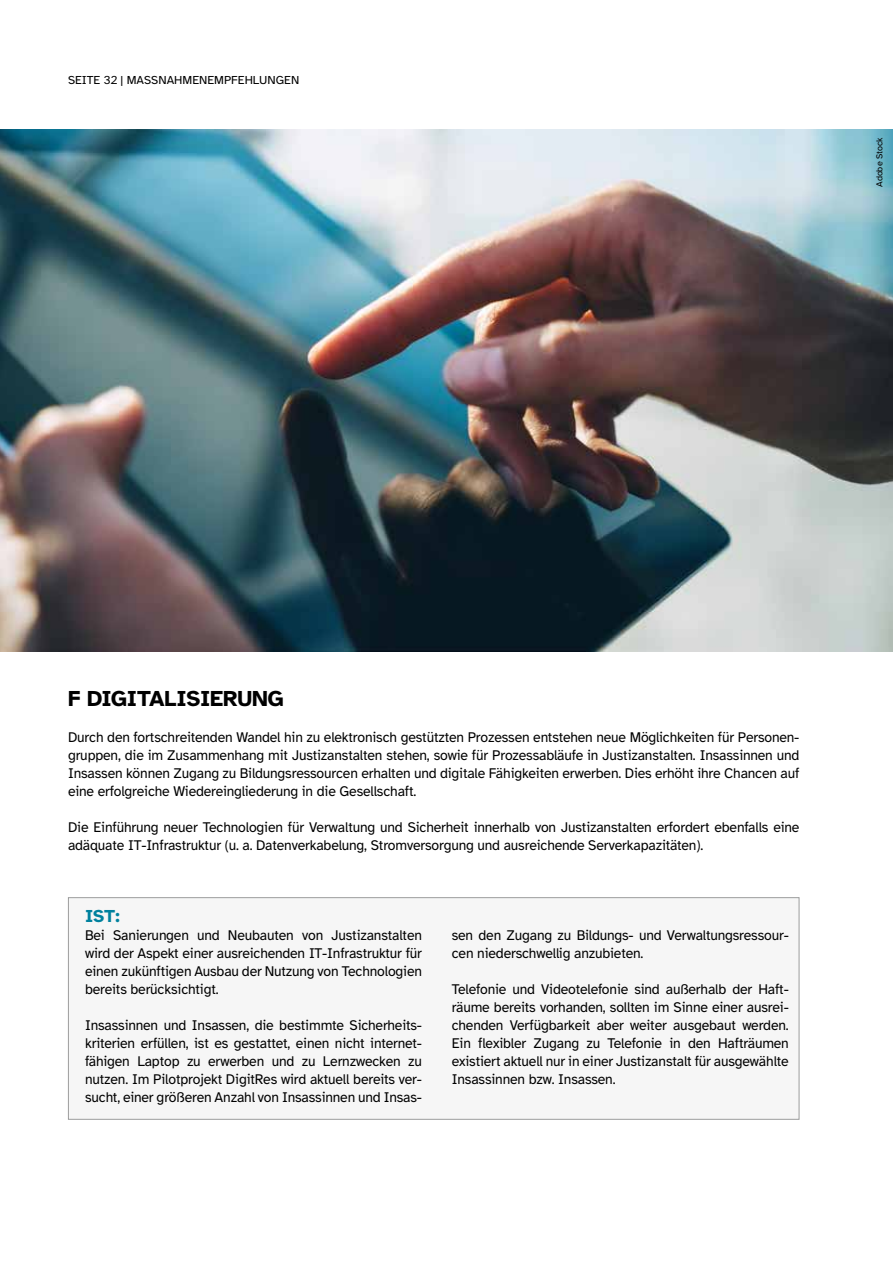
<style>
.page{position:relative;width:893px;height:1263px;background:#fff}
.page>*{position:absolute;margin:0;border:0;box-sizing:border-box;transform-origin:0 0}
.t1{font:700 22.5px "Atkinson Hyperlegible";letter-spacing:-.01em;color:#000}
.t2{font:700 18px "Atkinson Hyperlegible";color:#00819e}
.t3{font:14.55px/18px "Atkinson Hyperlegible";letter-spacing:-.01em;color:#000;text-align:justify;scale:.96 1}
.t4{font:12px "Atkinson Hyperlegible";color:#000}
.t5{font:9px "Atkinson Hyperlegible";letter-spacing:-.01em;color:#000}
</style>
<div class="page">
<img style="left:0;top:130px;width:893px;height:521px">
<div style="left:68px;top:897px;width:731px;height:223px;background:#f6f6f6;border:1px solid #9c9d9d"></div>
<p class="t4" style="left:68px;top:73px;width:233px">SEITE 32 | MASSNAHMENEMPFEHLUNGEN</p>
<p class="t5" style="left:874px;top:187px;width:51px;rotate:-90deg">Adobe Stock</p>
<h1 class="t1" style="left:68px;top:685px;width:217px">F DIGITALISIERUNG</h1>
<p class="t3" style="left:68px;top:728px;width:763px">Durch den fortschreitenden Wandel hin zu elektronisch gestützten Prozessen entstehen neue Möglichkeiten für Personen&shy;gruppen, die im Zusammenhang mit Justizanstalten stehen, sowie für Prozessabläufe in Justizanstalten. Insassinnen und Insassen können Zugang zu Bildungsressourcen erhalten und digitale Fähigkeiten erwerben. Dies erhöht ihre Chancen auf eine erfolgreiche Wiedereingliederung in die Gesellschaft.</p>
<p class="t3" style="left:68px;top:818px;width:763px">Die Einführung neuer Technologien für Verwaltung und Sicherheit innerhalb von Justizanstalten erfordert ebenfalls eine adäquate IT-Infrastruktur (u. a. Datenverkabelung, Stromversorgung und ausreichende Serverkapazitäten).</p>
<p class="t2" style="left:85px;top:905px;width:36px">IST:</p>
<p class="t3" style="left:85px;top:926px;width:353px">Bei Sanierungen und Neubauten von Justizanstalten wird der Aspekt einer ausreichenden IT-Infrastruktur für einen zukünftigen Ausbau der Nutzung von Technologien bereits berücksichtigt.</p>
<p class="t3" style="left:85px;top:1016px;width:353px">Insassinnen und Insassen, die bestimmte Sicherheits&shy;kriterien erfüllen, ist es gestattet, einen nicht internet&shy;fähigen Laptop zu erwerben und zu Lernzwecken zu nutzen. Im Pilotprojekt DigitRes wird aktuell bereits ver&shy;sucht, einer größeren Anzahl von Insassinnen und Insas-</p>
<p class="t3" style="left:452px;top:926px;width:353px">sen den Zugang zu Bildungs- und Verwaltungsressour&shy;cen niederschwellig anzubieten.</p>
<p class="t3" style="left:452px;top:980px;width:353px">Telefonie und Videotelefonie sind außerhalb der Haft&shy;räume bereits vorhanden, sollten im Sinne einer ausrei&shy;chenden Verfügbarkeit aber weiter ausgebaut werden.<br>Ein flexibler Zugang zu Telefonie in den Hafträumen existiert aktuell nur in einer Justizanstalt für ausgewählte Insassinnen bzw. Insassen.</p>
</div>
